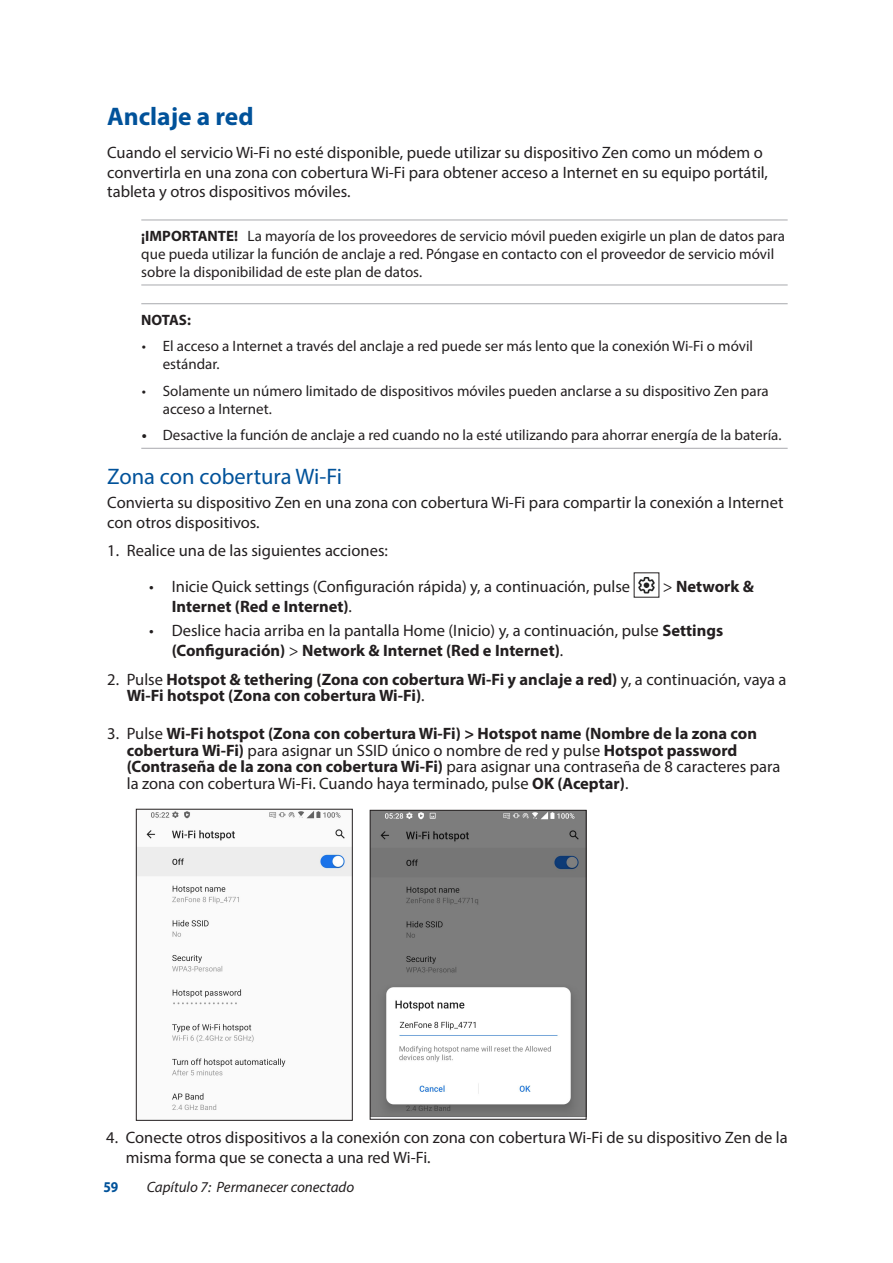
<style>
.page{position:relative;width:893px;height:1263px;background:#fff}
.page>*{position:absolute;margin:0;border:0;box-sizing:border-box;transform-origin:0 0}
.t1{font:700 25.5px "Myriad Pro";color:#01529a}
.t2{font:22.5px "Myriad Pro";color:#01529a}
.t3{font:16.5px/19.8px "Myriad Pro";color:#231f20}
.t4{font:700 16.5px/16.5px "Myriad Pro";color:#231f20}
.t5{font:15px/18px "Myriad Pro";color:#231f20}
.t6{font:italic 15px "Myriad Pro";color:#231f20}
.t7{font:700 15px "Myriad Pro";letter-spacing:-.015em;color:#231f20}
.t8{font:700 15px "Myriad Pro";color:#01529a;scale:.9 1}
.s1{font-weight:700}
.s2{font-weight:400}
</style>
<div class="page">
<hr style="left:141px;top:220px;width:647px;height:1px;background:#a8a9ad">
<hr style="left:141px;top:285px;width:647px;height:1px;background:#a8a9ad">
<hr style="left:141px;top:303px;width:647px;height:1px;background:#a8a9ad">
<hr style="left:141px;top:448px;width:647px;height:1px;background:#a8a9ad">
<img style="left:638px;top:577px;width:17px;height:17px">
<img style="left:138px;top:811px;width:212px;height:299px">
<div style="left:136px;top:809px;width:216px;height:311px;border:1px solid #231f20"></div>
<img style="left:372px;top:812px;width:212px;height:305px">
<div style="left:370px;top:810px;width:216px;height:309px;border:1px solid #231f20"></div>
<h1 class="t1" style="left:107px;top:100px;width:148px">Anclaje a red</h1>
<p class="t3" style="left:107px;top:142px;width:662px">Cuando el servicio Wi-Fi no esté disponible, puede utilizar su dispositivo Zen como un módem o convertirla en una zona con cobertura Wi-Fi para obtener acceso a Internet en su equipo portátil, tableta y otros dispositivos móviles.</p>
<p class="t5" style="left:141px;top:227px;width:645px"><span class="s1">¡IMPORTANTE!</span> La mayoría de los proveedores de servicio móvil pueden exigirle un plan de datos para que pueda utilizar la función de anclaje a red. Póngase en contacto con el proveedor de servicio móvil sobre la disponibilidad de este plan de datos.</p>
<p class="t7" style="left:141px;top:310px;width:51px">NOTAS:</p>
<p class="t5" style="left:163px;top:337px;width:592px;text-indent:-21px">• El acceso a Internet a través del anclaje a red puede ser más lento que la conexión Wi-Fi o móvil estándar.</p>
<p class="t5" style="left:163px;top:381px;width:607px;text-indent:-21px">• Solamente un número limitado de dispositivos móviles pueden anclarse a su dispositivo Zen para acceso a Internet.</p>
<p class="t5" style="left:142px;top:426px;width:641px"><span class="s1">•</span> Desactive la función de anclaje a red cuando no la esté utilizando para ahorrar energía de la batería.</p>
<h2 class="t2" style="left:107px;top:463px;width:236px">Zona con cobertura Wi-Fi</h2>
<p class="t3" style="left:107px;top:492px;width:678px">Convierta su dispositivo Zen en una zona con cobertura Wi-Fi para compartir la conexión a Internet con otros dispositivos.</p>
<p class="t3" style="left:107px;top:541px;width:282px">1. Realice una de las siguientes acciones:</p>
<p class="t3" style="left:149px;top:577px;width:482px">• Inicie Quick settings (Configuración rápida) y, a continuación, pulse</p>
<p class="t4" style="left:663px;top:578px;width:92px"><span class="s2">&gt;</span> Network &amp;</p>
<p class="t4" style="left:172px;top:598px;width:182px">Internet (Red e Internet)<span class="s2">.</span></p>
<p class="t3" style="left:172px;top:620px;width:553px;text-indent:-23px">• Deslice hacia arriba en la pantalla Home (Inicio) y, a continuación, pulse <span class="s1">Settings (Configuración)</span> &gt; <span class="s1">Network &amp; Internet (Red e Internet)</span>.</p>
<p class="t4" style="left:127px;top:671px;width:661px;text-indent:-20px"><span class="s2">2. Pulse</span> Hotspot &amp; tethering (Zona con cobertura Wi-Fi y anclaje a red) <span class="s2">y, a continuación, vaya a<br></span>Wi-Fi hotspot (Zona con cobertura Wi-Fi)<span class="s2">.</span></p>
<p class="t4" style="left:127px;top:725px;width:655px;text-indent:-20px"><span class="s2">3. Pulse</span> Wi-Fi hotspot (Zona con cobertura Wi-Fi) &gt; Hotspot name (Nombre de la zona con cobertura Wi-Fi) <span class="s2">para asignar un SSID único o nombre de red y pulse</span> Hotspot password (Contraseña de la zona con cobertura Wi-Fi) <span class="s2">para asignar una contraseña de 8 caracteres para la zona con cobertura Wi-Fi. Cuando haya terminado, pulse</span> OK (Aceptar)<span class="s2">.</span></p>
<p class="t3" style="left:126px;top:1127px;width:663px;text-indent:-20px">4. Conecte otros dispositivos a la conexión con zona con cobertura Wi-Fi de su dispositivo Zen de la misma forma que se conecta a una red Wi-Fi.</p>
<p class="t8" style="left:103px;top:1177px;width:18px">59</p>
<p class="t6" style="left:147px;top:1178px;width:209px">Capítulo 7: Permanecer conectado</p>
</div>
